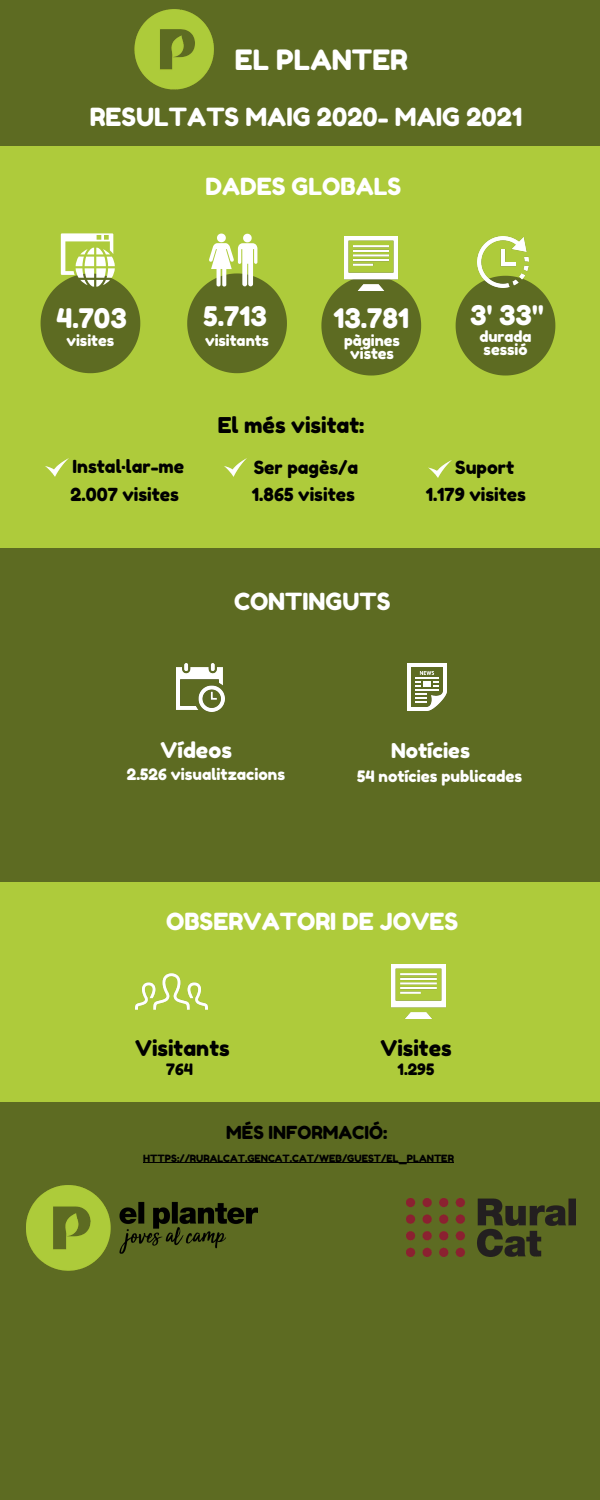
<style>
.page{position:relative;width:600px;height:1500px;background:#5d6b22}
.page>*{position:absolute;margin:0;border:0;box-sizing:border-box;transform-origin:0 0}
.t1{font:28px "Fredoka One";color:#fff}
.t2{font:27px "Fredoka One";color:#fff}
.t3{font:25px "Fredoka One";color:#fff}
.t4{font:23.6px "Fredoka One";color:#fff}
.t5{font:21.7px "Fredoka One";color:#000}
.t6{font:21.6px "Fredoka One";color:#000}
.t7{font:21.6px "Fredoka One";color:#fff}
.t8{font:20.5px "Fredoka One";color:#fff}
.t9{font:18px "Fredoka One";color:#000}
.t10{font:15.7px "Fredoka One";color:#fff}
.t11{font:15.7px "Fredoka One";color:#000}
.t12{font:15.2px/13px "Fredoka One";color:#fff}
.t13{font:10px "Fredoka One";color:#000}
</style>
<div class="page">
<div style="left:0;top:146px;width:600px;height:402px;background:#aecb3b"></div>
<svg style="left:41px;top:233px;width:99px;height:140px"></svg>
<img style="left:406px;top:1198px;width:169px;height:59px">
<img style="left:176px;top:664px;width:48px;height:48px">
<img style="left:407px;top:664px;width:40px;height:47px">
<img style="left:224px;top:458px;width:23px;height:19px">
<img style="left:429px;top:460px;width:22px;height:18px">
<div style="left:0;top:882px;width:600px;height:219px;background:#aecb3b"></div>
<img style="left:136px;top:973px;width:71px;height:37px">
<img style="left:46px;top:458px;width:22px;height:19px">
<svg style="left:187px;top:234px;width:100px;height:139px"></svg>
<svg style="left:321px;top:276px;width:100px;height:100px"></svg>
<svg style="left:456px;top:281px;width:99px;height:95px"></svg>
<img style="left:478px;top:237px;width:50px;height:50px">
<img style="left:344px;top:237px;width:53px;height:53px">
<img style="left:134px;top:10px;width:80px;height:80px">
<img style="left:26px;top:1185px;width:231px;height:85px">
<hr style="left:143px;top:1162px;width:276px;height:1px;background:#000">
<hr style="left:419px;top:1162px;width:35px;height:1px;background:#000">
<img style="left:392px;top:965px;width:53px;height:53px">
<p class="t1" style="left:235px;top:43px;width:175px">EL PLANTER</p>
<p class="t3" style="left:90px;top:101px;width:434px">RESULTATS MAIG 2020- MAIG 2021</p>
<p class="t2" style="left:56px;top:302px;width:72px">4.703</p>
<p class="t12" style="left:66px;top:333px;width:49px">visites</p>
<p class="t4" style="left:206px;top:172px;width:197px">DADES GLOBALS</p>
<p class="t2" style="left:204px;top:299px;width:65px">5.713</p>
<p class="t12" style="left:205px;top:334px;width:66px">visitants</p>
<p class="t2" style="left:333px;top:302px;width:77px">13.781</p>
<p class="t12" style="left:344px;top:334px;width:57px;text-align:center">pàgines vistes</p>
<p class="t5" style="left:218px;top:412px;width:148px">El més visitat:</p>
<p class="t2" style="left:470px;top:299px;width:75px">3' 33"</p>
<p class="t12" style="left:479px;top:330px;width:54px">durada sessió</p>
<p class="t9" style="left:73px;top:455px;width:113px">Instal·lar-me</p>
<p class="t9" style="left:254px;top:457px;width:106px">Ser pagès/a</p>
<p class="t9" style="left:455px;top:457px;width:60px">Suport</p>
<p class="t9" style="left:71px;top:483px;width:110px">2.007 visites</p>
<p class="t9" style="left:252px;top:483px;width:104px">1.865 visites</p>
<p class="t9" style="left:426px;top:483px;width:102px">1.179 visites</p>
<p class="t4" style="left:234px;top:587px;width:158px">CONTINGUTS</p>
<p class="t7" style="left:161px;top:737px;width:73px">Vídeos</p>
<p class="t10" style="left:127px;top:764px;width:160px">2.526 visualitzacions</p>
<p class="t8" style="left:391px;top:738px;width:80px">Notícies</p>
<p class="t10" style="left:357px;top:767px;width:167px">54 notícies publicades</p>
<p class="t4" style="left:166px;top:907px;width:294px">OBSERVATORI DE JOVES</p>
<p class="t6" style="left:135px;top:1035px;width:96px">Visitants</p>
<p class="t11" style="left:166px;top:1060px;width:28px">764</p>
<p class="t6" style="left:380px;top:1035px;width:73px">Visites</p>
<p class="t11" style="left:398px;top:1060px;width:38px">1.295</p>
<p class="t9" style="left:226px;top:1121px;width:163px">MÉS INFORMACIÓ:</p>
<p class="t13" style="left:143px;top:1152px;width:312px">HTTPS://RURALCAT.GENCAT.CAT/WEB/GUEST/EL_PLANTER</p>
</div>
